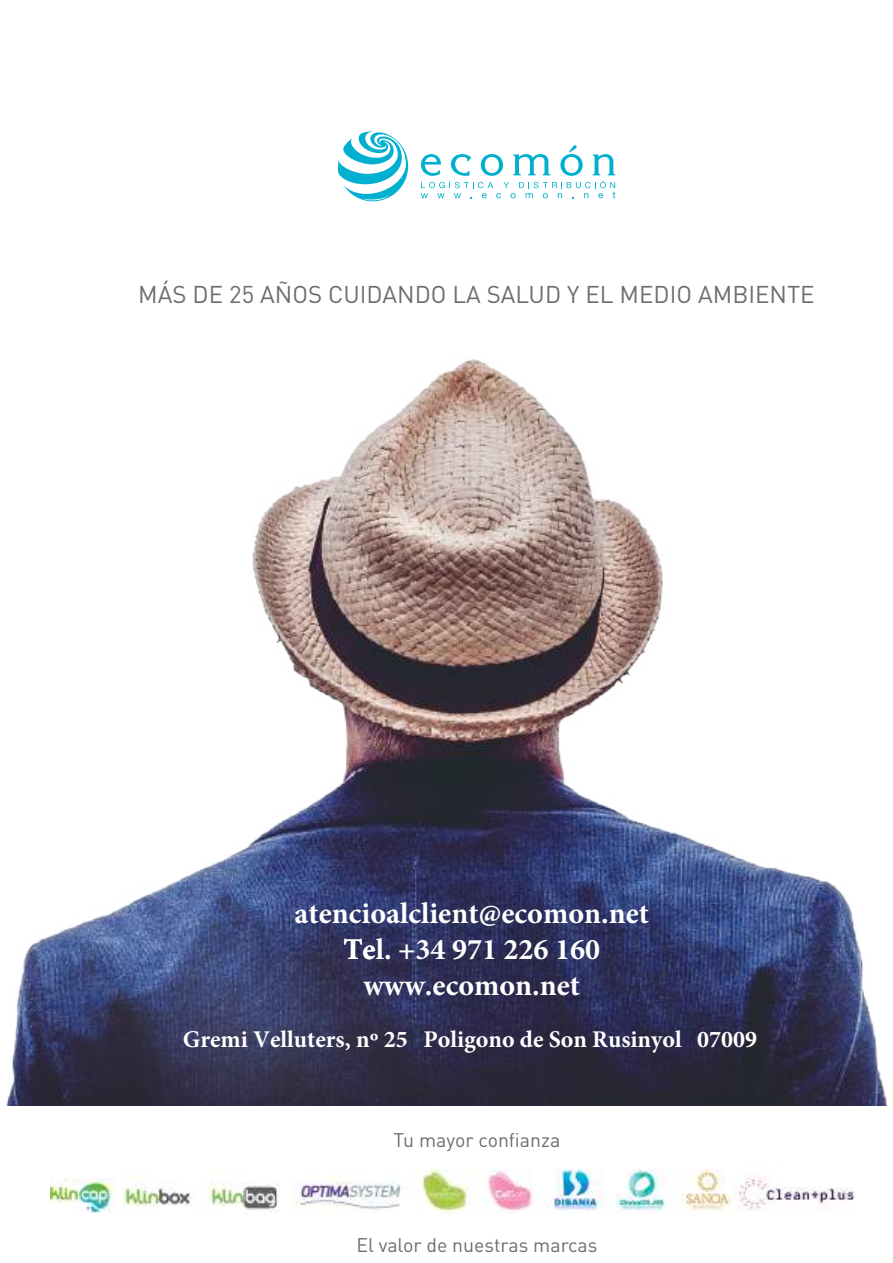
<style>
.page{position:relative;width:893px;height:1263px;background:#fff}
.page>*{position:absolute;margin:0;border:0;box-sizing:border-box;transform-origin:0 0}
.t1{font:700 30px/36px "Minion Pro";color:#fff;text-align:center}
.t2{font:700 24px "Minion Pro";color:#fff}
.t3{font:24px "DIN";color:#6d6d70}
.t4{font:19.5px "DIN";color:#6d6d70}
</style>
<div class="page">
<svg style="left:338px;top:131px;width:70px;height:70px"></svg>
<svg style="left:421px;top:145px;width:194px;height:53px"></svg>
<img style="left:6px;top:359px;width:882px;height:747px">
<img style="left:124px;top:1169px;width:607px;height:44px">
<img style="left:738px;top:1176px;width:117px;height:35px">
<img style="left:50px;top:1179px;width:66px;height:34px">
<p class="t3" style="left:138px;top:279px;width:678px">MÁS DE 25 AÑOS CUIDANDO LA SALUD Y EL MEDIO AMBIENTE</p>
<p class="t1" style="left:295px;top:895px;width:356px">atencioalclient@ecomon.net<br>Tel. +34 971 226 160 www.ecomon.net</p>
<p class="t2" style="left:183px;top:1023px;width:576px">Gremi Velluters, nº 25 Poligono de Son Rusinyol 07009</p>
<p class="t4" style="left:394px;top:1128px;width:168px">Tu mayor confianza</p>
<p class="t4" style="left:356px;top:1233px;width:242px">El valor de nuestras marcas</p>
</div>
